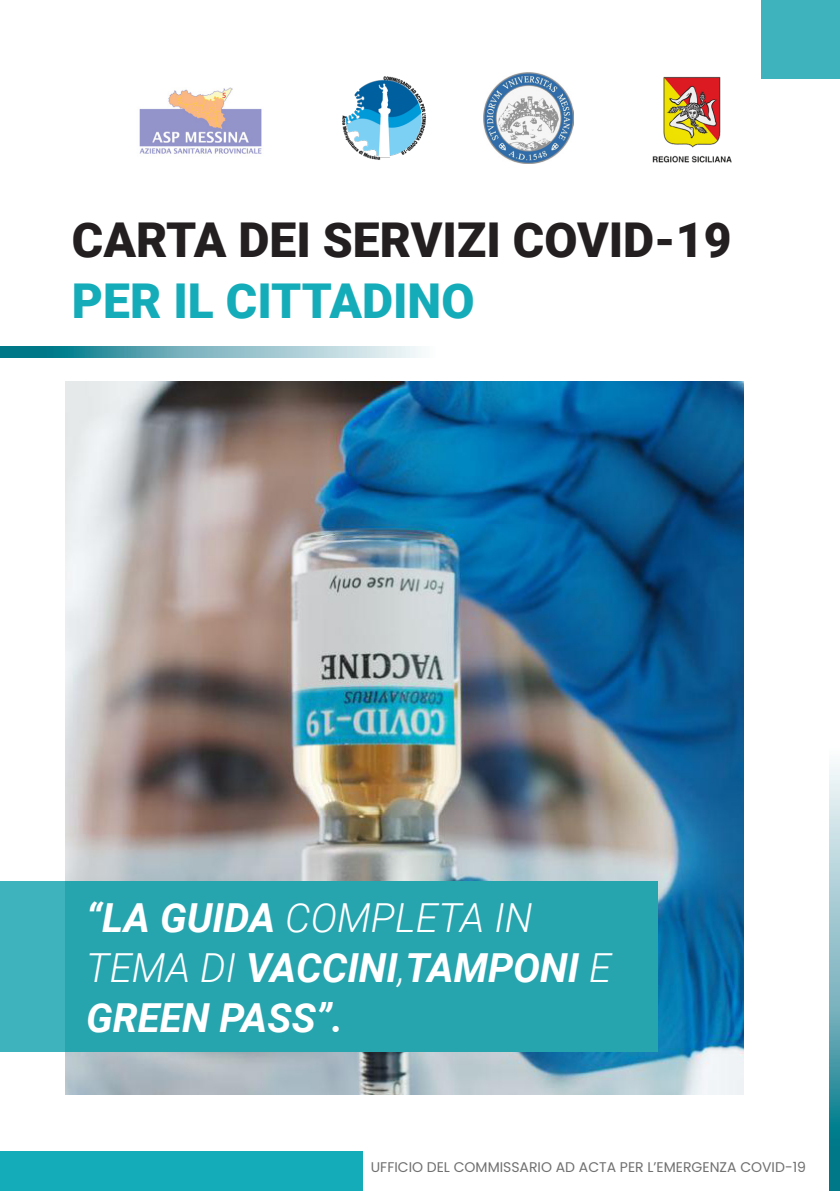
<style>
.page{position:relative;width:840px;height:1191px;background:#fff}
.page>*{position:absolute;margin:0;border:0;box-sizing:border-box;transform-origin:0 0}
.t1{font:900 48px "Roboto";color:#231f20}
.t2{font:900 48px "Roboto";color:#15acb9}
.t3{font:italic 700 40px/50px "Roboto";color:#fff}
.t4{font:italic 300 40px "Roboto";color:#fff}
.t5{font:14px "Poppins";color:#6f706f}
.s1{font-weight:700}
.s2{font-weight:300}
</style>
<div class="page">
<div style="left:0;top:1151px;width:363px;height:40px;background:#15acb9"></div>
<hr style="left:761px;top:0;width:78px;height:3px;background:#3eb3be">
<div style="left:761px;top:3px;width:78px;height:76px;background:#3eb3be"></div>
<svg style="left:0;top:347px;width:421px;height:10px;background:#77b4bf"></svg>
<img style="left:65px;top:382px;width:677px;height:712px">
<div style="left:0;top:881px;width:65px;height:170px;background:#3eb3be"></div>
<div style="left:65px;top:881px;width:592px;height:170px;background:#27a5af"></div>
<img style="left:342px;top:76px;width:84px;height:84px">
<img style="left:139px;top:87px;width:123px;height:67px">
<img style="left:483px;top:73px;width:90px;height:90px">
<svg style="left:829px;top:764px;width:10px;height:427px;background:#78b4bf"></svg>
<img style="left:652px;top:76px;width:80px;height:87px">
<p class="t1" style="left:72px;top:207px;width:660px">CARTA DEI SERVIZI COVID-19</p>
<p class="t2" style="left:72px;top:267px;width:404px">PER IL CITTADINO</p>
<p class="t4" style="left:86px;top:889px;width:447px"><span class="s1">“LA GUIDA</span> COMPLETA IN</p>
<p class="t3" style="left:86px;top:941px;width:526px"><span class="s2">TEMA DI</span> VACCINI<span class="s2">,</span>TAMPONI <span class="s2">E<br></span>GREEN PASS”.</p>
<p class="t5" style="left:370px;top:1159px;width:436px">UFFICIO DEL COMMISSARIO AD ACTA PER L’EMERGENZA COVID-19</p>
</div>
